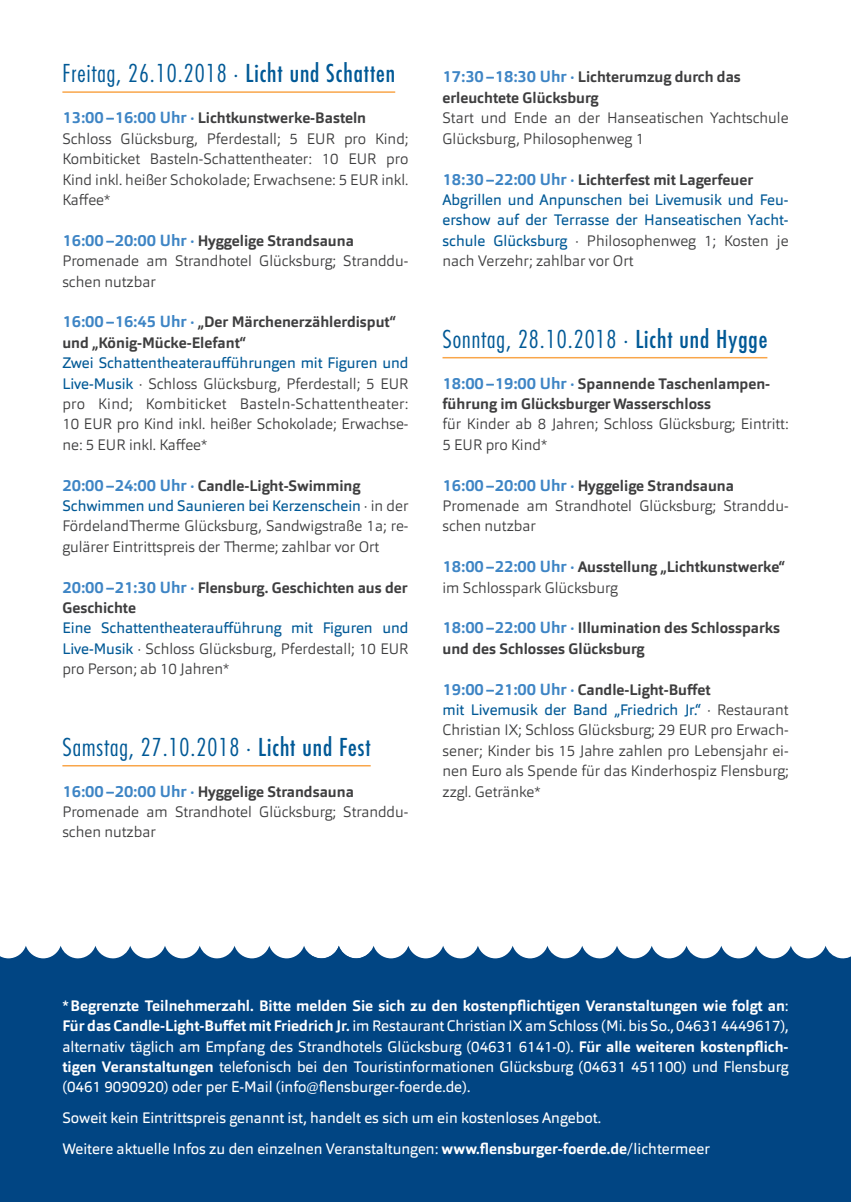
<style>
.page{position:relative;width:851px;height:1202px;background:#fff}
.page>*{position:absolute;margin:0;border:0;box-sizing:border-box;transform-origin:0 0}
.ort{font:300 condensed 24px "Futura";letter-spacing:.04em;color:#005996}
.text{font:300 15px/20.4px "Orgon";color:#3e3e3f;text-align:justify}
.text-2{font:700 15px/20.4px "Orgon";color:#3e3e3f}
.text-3{font:15px/20.4px "Orgon";color:#fff;text-align:justify}
.text-4{font:15px/20.4px "Orgon";color:#005996;text-align:justify}
.s1{font-weight:400}
.s2{font-size:16px;color:#3e85c5}
.s3{font-weight:400;color:#005996}
.s4{font-weight:300;color:#3e3e3f}
.s5{font-weight:700}
</style>
<div class="page">
<div style="left:371px;top:946px;width:479px;height:256px;background:#014583"></div>
<div style="left:0;top:946px;width:371px;height:256px;background:#014583"></div>
<hr style="left:62px;top:91px;width:333px;height:2px;background:#f9a64a">
<hr style="left:62px;top:765px;width:308px;height:1px;background:#f9a64a">
<hr style="left:442px;top:357px;width:325px;height:1px;background:#f9a64a">
<p class="ort" style="left:62px;top:58px;width:334px">Freitag, 26.10.2018 · <span class="s1">Licht und Schatten</span></p>
<p class="text-2" style="left:62px;top:108px;width:305px"><span class="s2">13:00–16:00 Uhr ·</span> Lichtkunstwerke-Basteln</p>
<p class="text" style="left:62px;top:128px;width:347px">Schloss Glücksburg, Pferdestall; 5 EUR pro Kind; Kombiticket Basteln-Schattentheater: 10 EUR pro Kind inkl. heißer Schokolade; Erwachsene: 5 EUR inkl.<br>Kaffee*</p>
<p class="text-2" style="left:62px;top:230px;width:293px"><span class="s2">16:00–20:00 Uhr ·</span> Hyggelige Strandsauna</p>
<p class="text" style="left:62px;top:251px;width:347px">Promenade am Strandhotel Glücksburg; Stranddu&shy;schen nutzbar</p>
<p class="text-2" style="left:62px;top:312px;width:335px"><span class="s2">16:00–16:45 Uhr ·</span> „Der Märchenerzählerdisput“ und „König-Mücke-Elefant“</p>
<p class="text" style="left:62px;top:353px;width:347px"><span class="s3">Zwei Schattentheateraufführungen mit Figuren und Live-Musik</span> · Schloss Glücksburg, Pferdestall; 5 EUR pro Kind; Kombiticket Basteln-Schattentheater:<br>10 EUR pro Kind inkl. heißer Schokolade; Erwachse&shy;ne: 5 EUR inkl. Kaffee*</p>
<p class="text-2" style="left:62px;top:475px;width:299px"><span class="s2">20:00–24:00 Uhr ·</span> Candle-Light-Swimming</p>
<p class="text" style="left:62px;top:495px;width:347px"><span class="s3">Schwimmen und Saunieren bei Kerzenschein</span> · in der FördelandTherme Glücksburg, Sandwigstraße 1a; re&shy;gulärer Eintrittspreis der Therme; zahlbar vor Ort</p>
<p class="text-2" style="left:62px;top:577px;width:347px"><span class="s2">20:00–21:30 Uhr ·</span> Flensburg. Geschichten aus der<br>Geschichte</p>
<p class="text" style="left:62px;top:618px;width:347px"><span class="s3">Eine Schattentheateraufführung mit Figuren und Live-Musik</span> · Schloss Glücksburg, Pferdestall; 10 EUR pro Person; ab 10 Jahren*</p>
<p class="ort" style="left:62px;top:732px;width:310px">Samstag, 27.10.2018 · <span class="s1">Licht und Fest</span></p>
<p class="text-2" style="left:62px;top:781px;width:293px"><span class="s2">16:00–20:00 Uhr ·</span> Hyggelige Strandsauna</p>
<p class="text" style="left:62px;top:801px;width:347px">Promenade am Strandhotel Glücksburg; Stranddu&shy;schen nutzbar</p>
<p class="text-2" style="left:442px;top:67px;width:300px"><span class="s2">17:30–18:30 Uhr ·</span> Lichterumzug durch das erleuchtete Glücksburg</p>
<p class="text" style="left:442px;top:108px;width:347px">Start und Ende an der Hanseatischen Yachtschule<br>Glücksburg, Philosophenweg 1</p>
<p class="text-2" style="left:442px;top:169px;width:312px"><span class="s2">18:30–22:00 Uhr ·</span> Lichterfest mit Lagerfeuer</p>
<p class="text-4" style="left:442px;top:189px;width:347px">Abgrillen und Anpunschen bei Livemusik und Feu&shy;ershow auf der Terrasse der Hanseatischen Yacht&shy;schule Glücksburg <span class="s4">· Philosophenweg 1; Kosten je nach Verzehr; zahlbar vor Ort</span></p>
<p class="ort" style="left:442px;top:324px;width:326px">Sonntag, 28.10.2018 · <span class="s1">Licht und Hygge</span></p>
<p class="text-2" style="left:442px;top:373px;width:329px"><span class="s2">18:00–19:00 Uhr ·</span> Spannende Taschenlampen&shy;führung im Glücksburger Wasserschloss</p>
<p class="text" style="left:442px;top:414px;width:347px">für Kinder ab 8 Jahren; Schloss Glücksburg; Eintritt:<br>5 EUR pro Kind*</p>
<p class="text-2" style="left:442px;top:475px;width:293px"><span class="s2">16:00–20:00 Uhr ·</span> Hyggelige Strandsauna</p>
<p class="text" style="left:442px;top:495px;width:347px">Promenade am Strandhotel Glücksburg; Stranddu&shy;schen nutzbar</p>
<p class="text-2" style="left:442px;top:557px;width:344px"><span class="s2">18:00–22:00 Uhr ·</span> Ausstellung „Lichtkunstwerke“</p>
<p class="text" style="left:442px;top:577px;width:177px">im Schlosspark Glücksburg</p>
<p class="text-2" style="left:442px;top:618px;width:339px"><span class="s2">18:00–22:00 Uhr ·</span> Illumination des Schlossparks und des Schlosses Glücksburg</p>
<p class="text-2" style="left:442px;top:679px;width:269px"><span class="s2">19:00–21:00 Uhr ·</span> Candle-Light-Buffet</p>
<p class="text" style="left:442px;top:699px;width:347px"><span class="s3">mit Livemusik der Band „Friedrich Jr.“</span> · Restaurant Christian IX; Schloss Glücksburg; 29 EUR pro Erwach&shy;sener; Kinder bis 15 Jahre zahlen pro Lebensjahr ei&shy;nen Euro als Spende für das Kinderhospiz Flensburg; zzgl. Getränke*</p>
<p class="text-3" style="left:62px;top:995px;width:727px"><span class="s5">*Begrenzte Teilnehmerzahl. Bitte melden Sie sich zu den kostenpflichtigen Veranstaltungen wie folgt an</span>:<br><span class="s5">Für das Candle-Light-Buffet mit Friedrich Jr.</span> im Restaurant Christian IX am Schloss (Mi. bis So., 04631 4449617), alternativ täglich am Empfang des Strandhotels Glücksburg (04631 6141-0). <span class="s5">Für alle weiteren kostenpflich&shy;tigen Veranstaltungen</span> telefonisch bei den Touristinformationen Glücksburg (04631 451100) und Flensburg (0461 9090920) oder per E-Mail (info@flensburger-foerde.de).</p>
<p class="text-3" style="left:62px;top:1107px;width:540px">Soweit kein Eintrittspreis genannt ist, handelt es sich um ein kostenloses Angebot.</p>
<p class="text-3" style="left:62px;top:1138px;width:649px">Weitere aktuelle Infos zu den einzelnen Veranstaltungen: <span class="s5">www.flensburger-foerde.de</span>/lichtermeer</p>
</div>
